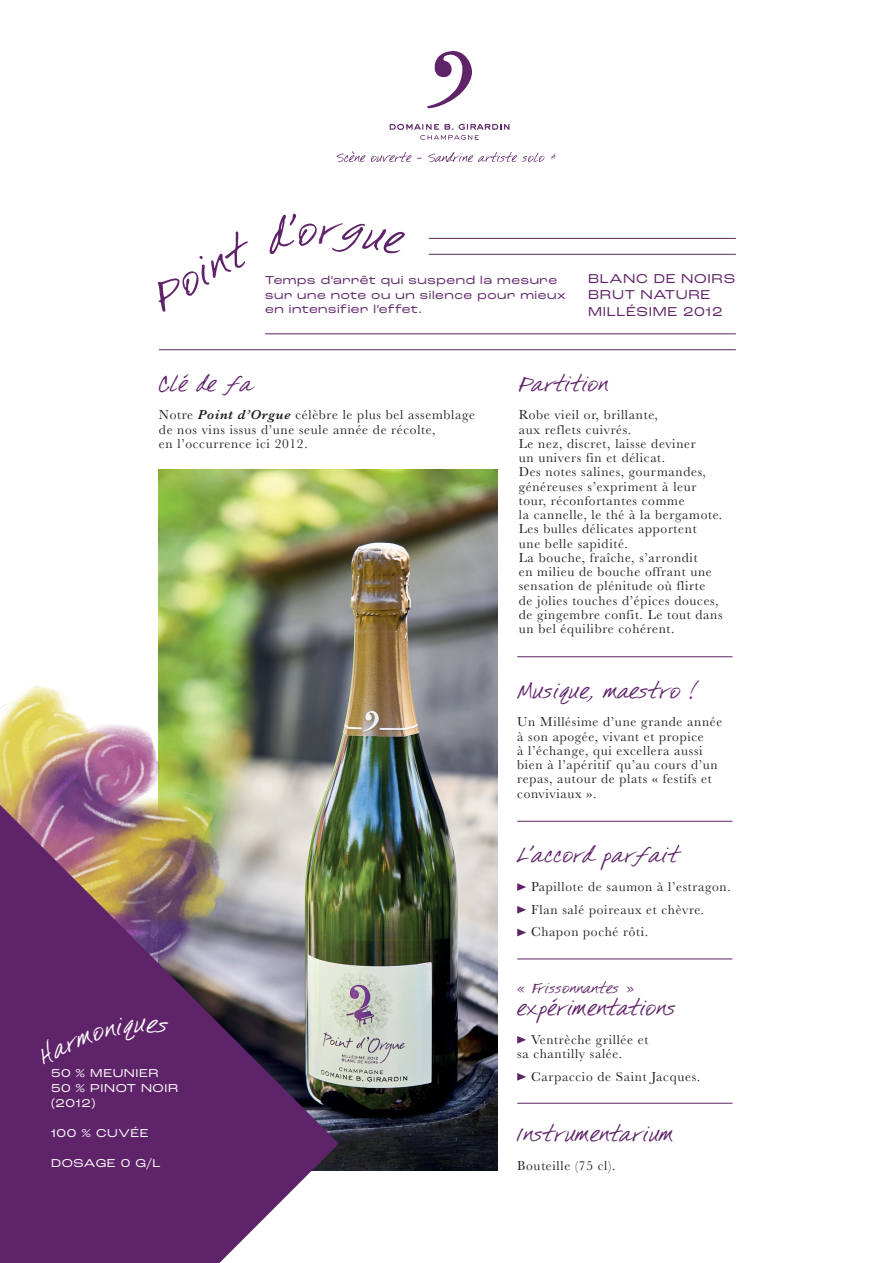
<style>
.page{position:relative;width:893px;height:1263px;background:#fff}
.page>*{position:absolute;margin:0;border:0;box-sizing:border-box;transform-origin:0 0}
.t1{font:24px "GFY Michael W00";color:#5f2369}
.t2{font:24px "GFY Michael W00";letter-spacing:-.03em;color:#5f2369}
.t3{font:16.5px "GFY Michael W00";color:#5f2369}
.t4{font:13.5px/14.2px "Baskerville";letter-spacing:.05em;color:#231f20}
.t5{font:expanded 13.5px "Roc Grotesk";letter-spacing:.05em;color:#5f2366}
.t6{font:expanded 12px/14.4px "Roc Grotesk";letter-spacing:.05em;color:#5f2369}
.t7{font:expanded 12px "Roc Grotesk";letter-spacing:.05em;color:#fff}
.s1{font-weight:600;font-style:italic}
</style>
<div class="page">
<img style="left:159px;top:470px;width:338px;height:700px">
<img style="left:0;top:617px;width:295px;height:188px">
<img style="left:0;top:805px;width:339px;height:458px">
<hr style="left:159px;top:349px;width:577px;height:1px;background:#5f2366">
<hr style="left:429px;top:238px;width:307px;height:1px;background:#5f2366">
<hr style="left:265px;top:334px;width:471px;height:1px;background:#5f2366">
<hr style="left:429px;top:254px;width:307px;height:1px;background:#5f2366">
<svg style="left:517px;top:883px;width:9px;height:8px"></svg>
<svg style="left:517px;top:906px;width:9px;height:8px"></svg>
<svg style="left:517px;top:929px;width:9px;height:7px"></svg>
<hr style="left:517px;top:656px;width:215px;height:1px;background:#5f2366">
<svg style="left:517px;top:1036px;width:9px;height:8px"></svg>
<svg style="left:517px;top:1073px;width:9px;height:8px"></svg>
<hr style="left:517px;top:1103px;width:215px;height:1px;background:#5f2366">
<hr style="left:517px;top:821px;width:215px;height:1px;background:#5f2366">
<hr style="left:517px;top:958px;width:215px;height:1px;background:#5f2366">
<svg style="left:337px;top:151px;width:219px;height:11px"></svg>
<svg style="left:390px;top:124px;width:119px;height:16px"></svg>
<svg style="left:427px;top:51px;width:45px;height:57px"></svg>
<div style="left:35px;top:1018px;width:133px;height:48px;background:#5f2369"></div>
<p class="t6" style="left:265px;top:273px;width:302px">Temps d’arrêt qui suspend la mesure sur une note ou un silence pour mieux en intensifier l’effet.</p>
<p class="t5" style="left:588px;top:270px;width:149px">BLANC DE NOIRS</p>
<p class="t5" style="left:588px;top:287px;width:124px">BRUT NATURE</p>
<p class="t5" style="left:588px;top:303px;width:136px">MILLÉSIME 2012</p>
<p class="t1" style="left:159px;top:368px;width:95px">Clé de fa</p>
<p class="t4" style="left:159px;top:408px;width:317px">Notre <span class="s1">Point d’Orgue</span> célèbre le plus bel assemblage de nos vins issus d’une seule année de récolte,<br>en l’occurrence ici 2012.</p>
<p class="t7" style="left:51px;top:1066px;width:109px">50 % MEUNIER</p>
<p class="t7" style="left:51px;top:1081px;width:129px">50 % PINOT NOIR</p>
<p class="t7" style="left:51px;top:1096px;width:46px">(2012)</p>
<p class="t7" style="left:51px;top:1126px;width:99px">100 % CUVÉE</p>
<p class="t7" style="left:51px;top:1156px;width:111px">DOSAGE 0 G/L</p>
<p class="t2" style="left:519px;top:368px;width:91px">Partition</p>
<p class="t4" style="left:519px;top:408px;width:141px">Robe vieil or, brillante, aux reflets cuivrés.</p>
<p class="t4" style="left:519px;top:437px;width:205px">Le nez, discret, laisse deviner<br>un univers fin et délicat.<br>Des notes salines, gourmandes, généreuses s’expriment à leur tour, réconfortantes comme<br>la cannelle, le thé à la bergamote.<br>Les bulles délicates apportent<br>une belle sapidité.</p>
<p class="t4" style="left:519px;top:551px;width:205px">La bouche, fraîche, s’arrondit<br>en milieu de bouche offrant une sensation de plénitude où flirte<br>de jolies touches d’épices douces, de gingembre confit. Le tout dans un bel équilibre cohérent.</p>
<p class="t1" style="left:517px;top:675px;width:184px">Musique, maestro !</p>
<p class="t4" style="left:517px;top:715px;width:207px">Un Millésime d’une grande année à son apogée, vivant et propice<br>à l’échange, qui excellera aussi bien à l’apéritif qu’au cours d’un repas, autour de plats « festifs et conviviaux ».</p>
<p class="t1" style="left:517px;top:839px;width:166px">L’accord parfait</p>
<p class="t4" style="left:531px;top:880px;width:201px">Papillote de saumon à l’estragon.</p>
<p class="t4" style="left:531px;top:902px;width:175px">Flan salé poireaux et chèvre.</p>
<p class="t4" style="left:531px;top:925px;width:119px">Chapon poché rôti.</p>
<p class="t3" style="left:517px;top:977px;width:118px">« Frissonnantes »</p>
<p class="t1" style="left:517px;top:992px;width:160px">expérimentations</p>
<p class="t4" style="left:517px;top:1032px;width:133px;text-indent:14px">Ventrèche grillée et sa chantilly salée.</p>
<p class="t4" style="left:531px;top:1069px;width:171px">Carpaccio de Saint Jacques.</p>
<p class="t1" style="left:517px;top:1118px;width:158px">Instrumentarium</p>
<p class="t4" style="left:517px;top:1158px;width:100px">Bouteille (75 cl).</p>
</div>
